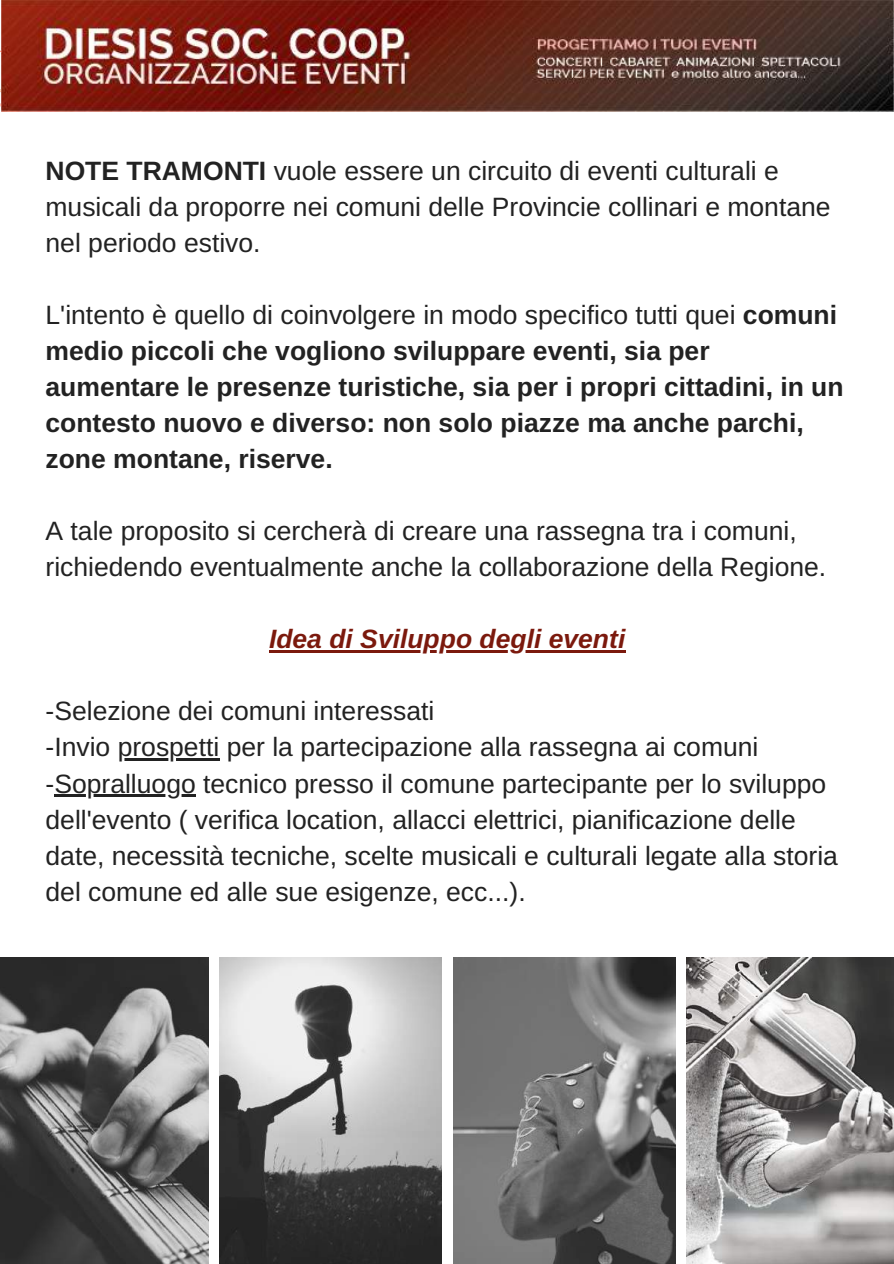
<style>
.page{position:relative;width:894px;height:1264px;background:#fff}
.page>*{position:absolute;margin:0;border:0;box-sizing:border-box;transform-origin:0 0}
.t1{font:26.55px/36px "Arimo";color:#222}
.t2{font:700 26.55px/36px "Arimo";color:#222}
.t3{font:italic 700 26.55px "Arimo";color:#7b190d}
.s1{font-weight:700}
.s2{font-weight:400}
</style>
<div class="page">
<img style="left:0;top:957px;width:208px;height:306px">
<img style="left:220px;top:957px;width:221px;height:306px">
<img style="left:453px;top:957px;width:221px;height:306px">
<img style="left:686px;top:957px;width:207px;height:306px">
<img style="left:0;top:0;width:893px;height:111px">
<hr style="left:269px;top:650px;width:356px;height:3px;background:#7b190d">
<hr style="left:118px;top:758px;width:101px;height:3px;background:#222">
<hr style="left:54px;top:794px;width:142px;height:3px;background:#222">
<p class="t1" style="left:46px;top:152px;width:786px"><span class="s1">NOTE TRAMONTI</span> vuole essere un circuito di eventi culturali e musicali da proporre nei comuni delle Provincie collinari e montane nel periodo estivo.</p>
<p class="t2" style="left:46px;top:297px;width:799px"><span class="s2">L'intento è quello di coinvolgere in modo specifico tutti quei</span> comuni medio piccoli che vogliono sviluppare eventi, sia per aumentare le presenze turistiche, sia per i propri cittadini, in un contesto nuovo e diverso: non solo piazze ma anche parchi, zone montane, riserve.</p>
<p class="t1" style="left:46px;top:513px;width:782px">A tale proposito si cercherà di creare una rassegna tra i comuni, richiedendo eventualmente anche la collaborazione della Regione.</p>
<p class="t3" style="left:269px;top:624px;width:358px">Idea di Sviluppo degli eventi</p>
<p class="t1" style="left:46px;top:693px;width:793px">-Selezione dei comuni interessati<br>-Invio prospetti per la partecipazione alla rassegna ai comuni -Sopralluogo tecnico presso il comune partecipante per lo sviluppo dell'evento ( verifica location, allacci elettrici, pianificazione delle date, necessità tecniche, scelte musicali e culturali legate alla storia del comune ed alle sue esigenze, ecc...).</p>
</div>
